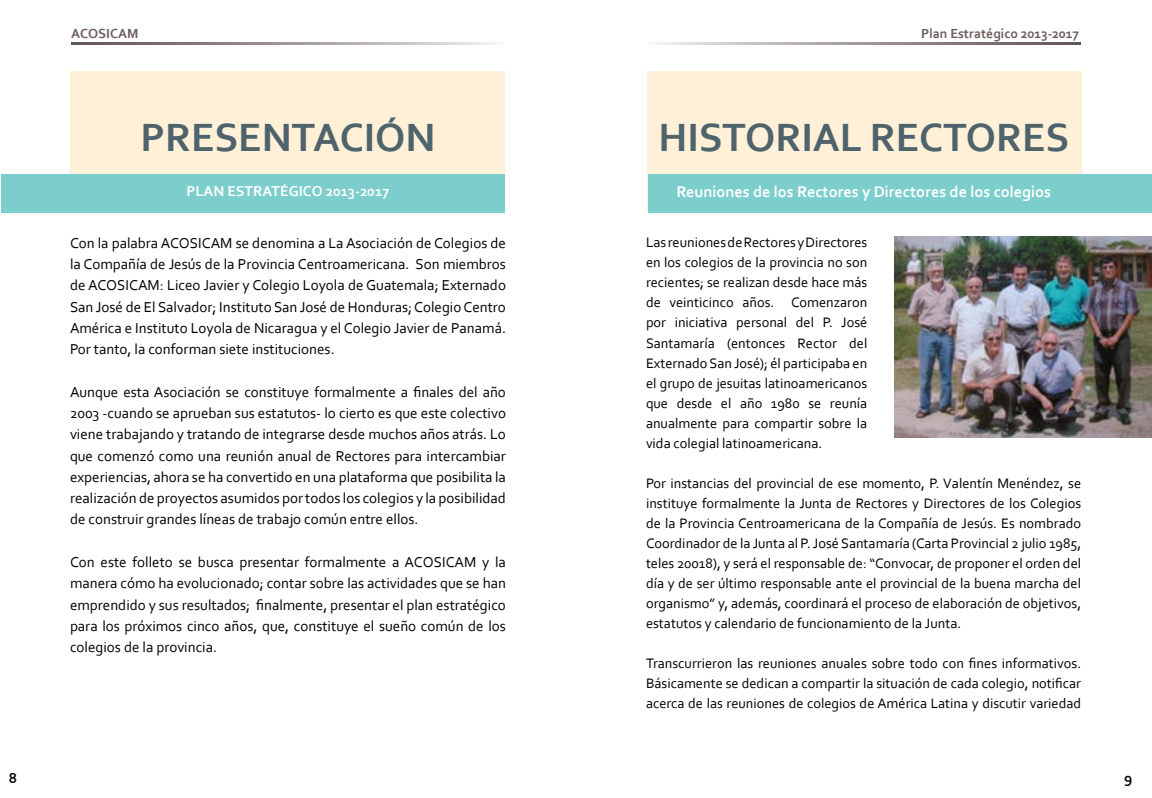
<style>
.page{position:relative;width:1152px;height:798px;background:#fff}
.page>*{position:absolute;margin:0;border:0;box-sizing:border-box;transform-origin:0 0}
.t1{font:700 41.25px "Corbel";color:#4e636c}
.t2{font:700 16.25px "Corbel";color:#fff}
.t3{font:15px/21.2px "Corbel";color:#000;text-align:justify}
.t4{font:700 15px "Corbel";color:#fff}
.t5{font:700 15px "Corbel";color:#000}
.t6{font:14.38px/20px "Corbel";color:#000;text-align:justify}
.t7{font:700 13.75px "Corbel";color:#6c5b5b}
</style>
<div class="page">
<img style="left:71px;top:43px;width:424px;height:1px">
<img style="left:657px;top:43px;width:423px;height:1px">
<div style="left:71px;top:71px;width:434px;height:142px;background:#fff0d7"></div>
<div style="left:1px;top:174px;width:504px;height:39px;background:#7ccecd"></div>
<div style="left:647px;top:71px;width:434px;height:142px;background:#fff0d7"></div>
<div style="left:648px;top:174px;width:504px;height:39px;background:#7ccecd"></div>
<img style="left:894px;top:237px;width:258px;height:200px">
<p class="t7" style="left:71px;top:25px;width:69px">ACOSICAM</p>
<h1 class="t1" style="left:140px;top:112px;width:297px">PRESENTACIÓN</h1>
<p class="t4" style="left:186px;top:181px;width:204px">PLAN ESTRATÉGICO 2013-2017</p>
<p class="t3" style="left:70px;top:232px;width:437px">Con la palabra ACOSICAM se denomina a La Asociación de Colegios de la Compañía de Jesús de la Provincia Centroamericana. Son miembros de ACOSICAM: Liceo Javier y Colegio Loyola de Guatemala; Externado San José de El Salvador; Instituto San José de Honduras; Colegio Centro América e Instituto Loyola de Nicaragua y el Colegio Javier de Panamá.<br>Por tanto, la conforman siete instituciones.</p>
<p class="t3" style="left:70px;top:380px;width:437px">Aunque esta Asociación se constituye formalmente a finales del año 2003 -cuando se aprueban sus estatutos- lo cierto es que este colectivo viene trabajando y tratando de integrarse desde muchos años atrás. Lo que comenzó como una reunión anual de Rectores para intercambiar experiencias, ahora se ha convertido en una plataforma que posibilita la realización de proyectos asumidos por todos los colegios y la posibilidad de construir grandes líneas de trabajo común entre ellos.</p>
<p class="t3" style="left:70px;top:550px;width:437px">Con este folleto se busca presentar formalmente a ACOSICAM y la manera cómo ha evolucionado; contar sobre las actividades que se han emprendido y sus resultados; finalmente, presentar el plan estratégico para los próximos cinco años, que, constituye el sueño común de los colegios de la provincia.</p>
<p class="t7" style="left:921px;top:25px;width:160px">Plan Estratégico 2013-2017</p>
<h1 class="t1" style="left:658px;top:112px;width:412px">HISTORIAL RECTORES</h1>
<p class="t2" style="left:676px;top:181px;width:376px">Reuniones de los Rectores y Directores de los colegios</p>
<p class="t6" style="left:646px;top:232px;width:223px">Las reuniones de Rectores y Directores en los colegios de la provincia no son recientes; se realizan desde hace más de veinticinco años. Comenzaron por iniciativa personal del P. José Santamaría (entonces Rector del Externado San José); él participaba en el grupo de jesuitas latinoamericanos que desde el año 1980 se reunía anualmente para compartir sobre la vida colegial latinoamericana.</p>
<p class="t6" style="left:646px;top:472px;width:437px">Por instancias del provincial de ese momento, P. Valentín Menéndez, se instituye formalmente la Junta de Rectores y Directores de los Colegios de la Provincia Centroamericana de la Compañía de Jesús. Es nombrado Coordinador de la Junta al P. José Santamaría (Carta Provincial 2 julio 1985, teles 20018), y será el responsable de: “Convocar, de proponer el orden del día y de ser último responsable ante el provincial de la buena marcha del organismo” y, además, coordinará el proceso de elaboración de objetivos, estatutos y calendario de funcionamiento de la Junta.</p>
<p class="t6" style="left:646px;top:652px;width:437px">Transcurrieron las reuniones anuales sobre todo con fines informativos.<br>Básicamente se dedican a compartir la situación de cada colegio, notificar acerca de las reuniones de colegios de América Latina y discutir variedad</p>
<p class="t5" style="left:9px;top:768px;width:10px">8</p>
<p class="t5" style="left:1124px;top:768px;width:10px">9</p>
</div>
